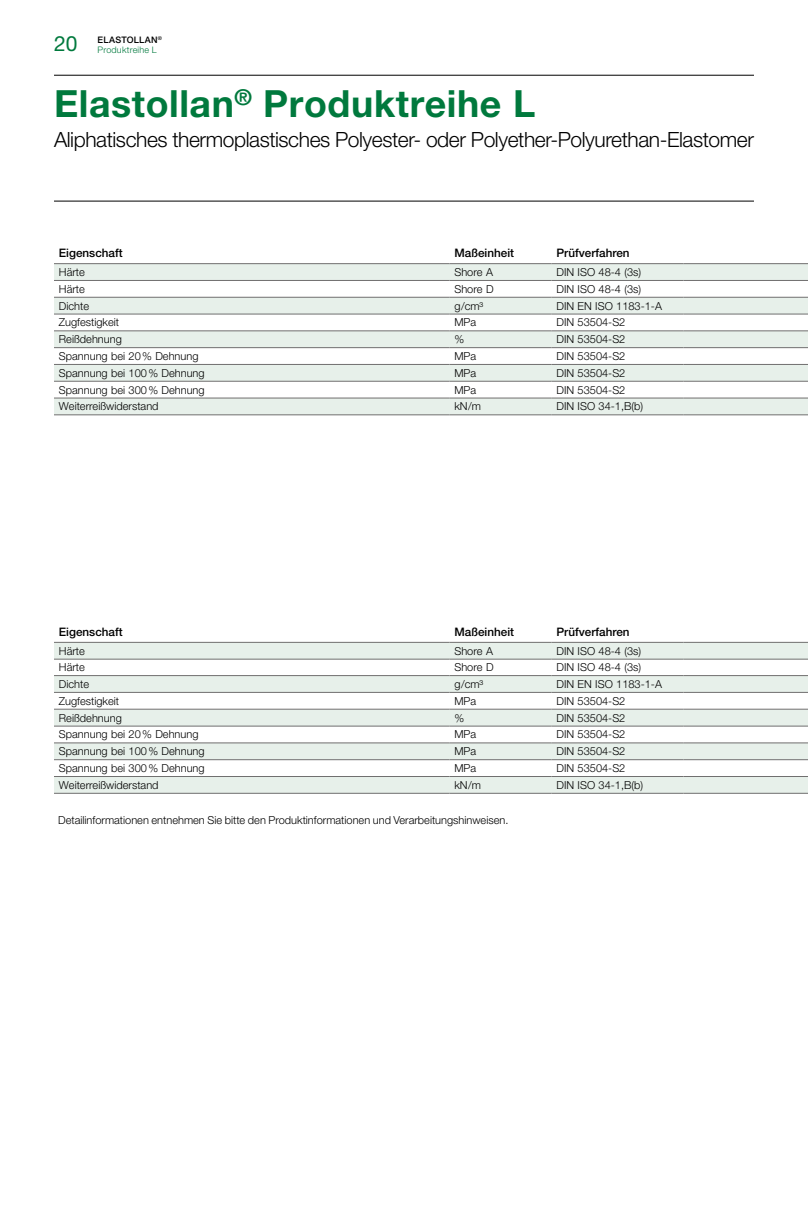
<style>
.page{position:relative;width:808px;height:1212px;background:#fff}
.page>*{position:absolute;margin:0;border:0;box-sizing:border-box;transform-origin:0 0}
.t1{font:700 37.5px "Helvetica Neue LT Pro";letter-spacing:.015em;color:#00793d}
.t2{font:300 21px "Helvetica Neue LT Pro";letter-spacing:-.02em;color:#000}
.t3{font:21px "Helvetica Neue LT Pro";color:#00793d}
.t4{font:500 11.7px "Helvetica Neue LT Pro";color:#000}
.t5{font:300 10.95px "Helvetica Neue LT Pro";color:#000}
.t6{font:300 9px/10.5px "Helvetica Neue LT Pro";letter-spacing:.025em;color:#00793d}
.s1{font-weight:500;color:#000}
</style>
<div class="page">
<hr style="left:54px;top:75px;width:700px;height:1px;background:#000">
<hr style="left:54px;top:201px;width:700px;height:1px;background:#000">
<svg style="left:54px;top:264px;width:754px;height:151px;fill:#e7f0ea"></svg>
<svg style="left:54px;top:315px;width:754px;height:83px"></svg>
<hr style="left:54px;top:263px;width:395px;height:1px;background:#706f6f">
<hr style="left:449px;top:263px;width:102px;height:1px;background:#706f6f">
<hr style="left:683px;top:263px;width:125px;height:1px;background:#706f6f">
<hr style="left:54px;top:280px;width:395px;height:1px;background:#706f6f">
<hr style="left:449px;top:280px;width:102px;height:1px;background:#706f6f">
<hr style="left:683px;top:280px;width:125px;height:1px;background:#706f6f">
<hr style="left:54px;top:297px;width:395px;height:1px;background:#706f6f">
<hr style="left:449px;top:297px;width:102px;height:1px;background:#706f6f">
<hr style="left:683px;top:297px;width:125px;height:1px;background:#706f6f">
<hr style="left:54px;top:314px;width:395px;height:1px;background:#706f6f">
<hr style="left:449px;top:314px;width:102px;height:1px;background:#706f6f">
<hr style="left:683px;top:314px;width:125px;height:1px;background:#706f6f">
<hr style="left:54px;top:331px;width:395px;height:1px;background:#706f6f">
<hr style="left:683px;top:331px;width:125px;height:1px;background:#706f6f">
<hr style="left:54px;top:347px;width:395px;height:1px;background:#706f6f">
<hr style="left:683px;top:347px;width:125px;height:1px;background:#706f6f">
<hr style="left:54px;top:364px;width:395px;height:1px;background:#706f6f">
<hr style="left:683px;top:364px;width:125px;height:1px;background:#706f6f">
<hr style="left:54px;top:381px;width:395px;height:1px;background:#706f6f">
<hr style="left:683px;top:381px;width:125px;height:1px;background:#706f6f">
<hr style="left:54px;top:398px;width:395px;height:1px;background:#706f6f">
<hr style="left:449px;top:398px;width:102px;height:1px;background:#706f6f">
<hr style="left:551px;top:398px;width:132px;height:1px;background:#706f6f">
<hr style="left:683px;top:398px;width:125px;height:1px;background:#706f6f">
<hr style="left:551px;top:263px;width:132px;height:1px;background:#706f6f">
<hr style="left:551px;top:280px;width:132px;height:1px;background:#706f6f">
<hr style="left:551px;top:297px;width:132px;height:1px;background:#706f6f">
<hr style="left:551px;top:314px;width:132px;height:1px;background:#706f6f">
<hr style="left:449px;top:331px;width:102px;height:1px;background:#706f6f">
<hr style="left:551px;top:331px;width:132px;height:1px;background:#706f6f">
<hr style="left:449px;top:347px;width:102px;height:1px;background:#706f6f">
<hr style="left:551px;top:347px;width:132px;height:1px;background:#706f6f">
<hr style="left:449px;top:364px;width:102px;height:1px;background:#706f6f">
<hr style="left:551px;top:364px;width:132px;height:1px;background:#706f6f">
<hr style="left:449px;top:381px;width:102px;height:1px;background:#706f6f">
<hr style="left:551px;top:381px;width:132px;height:1px;background:#706f6f">
<hr style="left:54px;top:415px;width:395px;height:1px;background:#706f6f">
<hr style="left:449px;top:415px;width:102px;height:1px;background:#706f6f">
<hr style="left:551px;top:415px;width:132px;height:1px;background:#706f6f">
<hr style="left:683px;top:415px;width:125px;height:1px;background:#706f6f">
<svg style="left:54px;top:643px;width:754px;height:150px;fill:#e7f0ea"></svg>
<svg style="left:54px;top:693px;width:754px;height:83px"></svg>
<hr style="left:54px;top:642px;width:395px;height:1px;background:#706f6f">
<hr style="left:449px;top:642px;width:102px;height:1px;background:#706f6f">
<hr style="left:683px;top:642px;width:125px;height:1px;background:#706f6f">
<hr style="left:54px;top:659px;width:395px;height:1px;background:#706f6f">
<hr style="left:449px;top:659px;width:102px;height:1px;background:#706f6f">
<hr style="left:683px;top:659px;width:125px;height:1px;background:#706f6f">
<hr style="left:54px;top:675px;width:395px;height:1px;background:#706f6f">
<hr style="left:449px;top:675px;width:102px;height:1px;background:#706f6f">
<hr style="left:683px;top:675px;width:125px;height:1px;background:#706f6f">
<hr style="left:54px;top:692px;width:395px;height:1px;background:#706f6f">
<hr style="left:449px;top:692px;width:102px;height:1px;background:#706f6f">
<hr style="left:683px;top:692px;width:125px;height:1px;background:#706f6f">
<hr style="left:54px;top:709px;width:395px;height:1px;background:#706f6f">
<hr style="left:683px;top:709px;width:125px;height:1px;background:#706f6f">
<hr style="left:54px;top:726px;width:395px;height:1px;background:#706f6f">
<hr style="left:683px;top:726px;width:125px;height:1px;background:#706f6f">
<hr style="left:54px;top:743px;width:395px;height:1px;background:#706f6f">
<hr style="left:683px;top:743px;width:125px;height:1px;background:#706f6f">
<hr style="left:54px;top:759px;width:395px;height:1px;background:#706f6f">
<hr style="left:683px;top:759px;width:125px;height:1px;background:#706f6f">
<hr style="left:54px;top:776px;width:395px;height:1px;background:#706f6f">
<hr style="left:449px;top:776px;width:102px;height:1px;background:#706f6f">
<hr style="left:551px;top:776px;width:132px;height:1px;background:#706f6f">
<hr style="left:683px;top:776px;width:125px;height:1px;background:#706f6f">
<hr style="left:551px;top:642px;width:132px;height:1px;background:#706f6f">
<hr style="left:551px;top:659px;width:132px;height:1px;background:#706f6f">
<hr style="left:551px;top:675px;width:132px;height:1px;background:#706f6f">
<hr style="left:551px;top:692px;width:132px;height:1px;background:#706f6f">
<hr style="left:449px;top:709px;width:102px;height:1px;background:#706f6f">
<hr style="left:551px;top:709px;width:132px;height:1px;background:#706f6f">
<hr style="left:449px;top:726px;width:102px;height:1px;background:#706f6f">
<hr style="left:551px;top:726px;width:132px;height:1px;background:#706f6f">
<hr style="left:449px;top:743px;width:102px;height:1px;background:#706f6f">
<hr style="left:551px;top:743px;width:132px;height:1px;background:#706f6f">
<hr style="left:449px;top:759px;width:102px;height:1px;background:#706f6f">
<hr style="left:551px;top:759px;width:132px;height:1px;background:#706f6f">
<hr style="left:54px;top:793px;width:395px;height:1px;background:#706f6f">
<hr style="left:449px;top:793px;width:102px;height:1px;background:#706f6f">
<hr style="left:551px;top:793px;width:132px;height:1px;background:#706f6f">
<hr style="left:683px;top:793px;width:125px;height:1px;background:#706f6f">
<p class="t6" style="left:98px;top:34px;width:66px"><span class="s1">ELASTOLLAN</span><sup>®<br></sup>Produktreihe L</p>
<h2 class="t3" style="left:54px;top:31px;width:25px">20</h2>
<h1 class="t1" style="left:54px;top:80px;width:483px">Elastollan<sup>®</sup> Produktreihe L</h1>
<h2 class="t2" style="left:54px;top:127px;width:701px">Aliphatisches thermoplastisches Polyester- oder Polyether-Polyurethan-Elastomer</h2>
<p class="t4" style="left:59px;top:246px;width:65px">Eigenschaft</p>
<p class="t4" style="left:454px;top:246px;width:61px">Maßeinheit</p>
<p class="t4" style="left:556px;top:246px;width:75px">Prüfverfahren</p>
<p class="t5" style="left:59px;top:265px;width:27px">Härte</p>
<p class="t5" style="left:454px;top:265px;width:40px">Shore A</p>
<p class="t5" style="left:556px;top:265px;width:86px">DIN ISO 48-4 (3s)</p>
<p class="t5" style="left:59px;top:282px;width:27px">Härte</p>
<p class="t5" style="left:454px;top:282px;width:41px">Shore D</p>
<p class="t5" style="left:556px;top:282px;width:86px">DIN ISO 48-4 (3s)</p>
<p class="t5" style="left:59px;top:299px;width:32px">Dichte</p>
<p class="t5" style="left:454px;top:299px;width:30px">g/cm³</p>
<p class="t5" style="left:556px;top:299px;width:107px">DIN EN ISO 1183-1-A</p>
<p class="t5" style="left:59px;top:316px;width:62px">Zugfestigkeit</p>
<p class="t5" style="left:454px;top:316px;width:23px">MPa</p>
<p class="t5" style="left:556px;top:316px;width:70px">DIN 53504-S2</p>
<p class="t5" style="left:59px;top:333px;width:64px">Reißdehnung</p>
<p class="t5" style="left:454px;top:333px;width:11px">%</p>
<p class="t5" style="left:556px;top:333px;width:70px">DIN 53504-S2</p>
<p class="t5" style="left:59px;top:349px;width:141px">Spannung bei 20% Dehnung</p>
<p class="t5" style="left:454px;top:349px;width:23px">MPa</p>
<p class="t5" style="left:556px;top:349px;width:70px">DIN 53504-S2</p>
<p class="t5" style="left:59px;top:366px;width:147px">Spannung bei 100% Dehnung</p>
<p class="t5" style="left:454px;top:366px;width:23px">MPa</p>
<p class="t5" style="left:556px;top:366px;width:70px">DIN 53504-S2</p>
<p class="t5" style="left:59px;top:383px;width:147px">Spannung bei 300% Dehnung</p>
<p class="t5" style="left:454px;top:383px;width:23px">MPa</p>
<p class="t5" style="left:556px;top:383px;width:70px">DIN 53504-S2</p>
<p class="t5" style="left:59px;top:400px;width:101px">Weiterreißwiderstand</p>
<p class="t5" style="left:454px;top:400px;width:28px">kN/m</p>
<p class="t5" style="left:556px;top:400px;width:88px">DIN ISO 34-1,B(b)</p>
<p class="t4" style="left:59px;top:625px;width:65px">Eigenschaft</p>
<p class="t4" style="left:454px;top:625px;width:61px">Maßeinheit</p>
<p class="t4" style="left:556px;top:625px;width:75px">Prüfverfahren</p>
<p class="t5" style="left:59px;top:644px;width:27px">Härte</p>
<p class="t5" style="left:454px;top:644px;width:40px">Shore A</p>
<p class="t5" style="left:556px;top:644px;width:86px">DIN ISO 48-4 (3s)</p>
<p class="t5" style="left:59px;top:661px;width:27px">Härte</p>
<p class="t5" style="left:454px;top:661px;width:41px">Shore D</p>
<p class="t5" style="left:556px;top:661px;width:86px">DIN ISO 48-4 (3s)</p>
<p class="t5" style="left:59px;top:677px;width:32px">Dichte</p>
<p class="t5" style="left:454px;top:677px;width:30px">g/cm³</p>
<p class="t5" style="left:556px;top:677px;width:107px">DIN EN ISO 1183-1-A</p>
<p class="t5" style="left:59px;top:694px;width:62px">Zugfestigkeit</p>
<p class="t5" style="left:454px;top:694px;width:23px">MPa</p>
<p class="t5" style="left:556px;top:694px;width:70px">DIN 53504-S2</p>
<p class="t5" style="left:59px;top:711px;width:64px">Reißdehnung</p>
<p class="t5" style="left:454px;top:711px;width:11px">%</p>
<p class="t5" style="left:556px;top:711px;width:70px">DIN 53504-S2</p>
<p class="t5" style="left:59px;top:728px;width:141px">Spannung bei 20% Dehnung</p>
<p class="t5" style="left:454px;top:728px;width:23px">MPa</p>
<p class="t5" style="left:556px;top:728px;width:70px">DIN 53504-S2</p>
<p class="t5" style="left:59px;top:745px;width:147px">Spannung bei 100% Dehnung</p>
<p class="t5" style="left:454px;top:745px;width:23px">MPa</p>
<p class="t5" style="left:556px;top:745px;width:70px">DIN 53504-S2</p>
<p class="t5" style="left:59px;top:761px;width:147px">Spannung bei 300% Dehnung</p>
<p class="t5" style="left:454px;top:761px;width:23px">MPa</p>
<p class="t5" style="left:556px;top:761px;width:70px">DIN 53504-S2</p>
<p class="t5" style="left:59px;top:778px;width:101px">Weiterreißwiderstand</p>
<p class="t5" style="left:454px;top:778px;width:28px">kN/m</p>
<p class="t5" style="left:556px;top:778px;width:88px">DIN ISO 34-1,B(b)</p>
<p class="t5" style="left:58px;top:813px;width:452px">Detailinformationen entnehmen Sie bitte den Produktinformationen und Verarbeitungshinweisen.</p>
</div>
